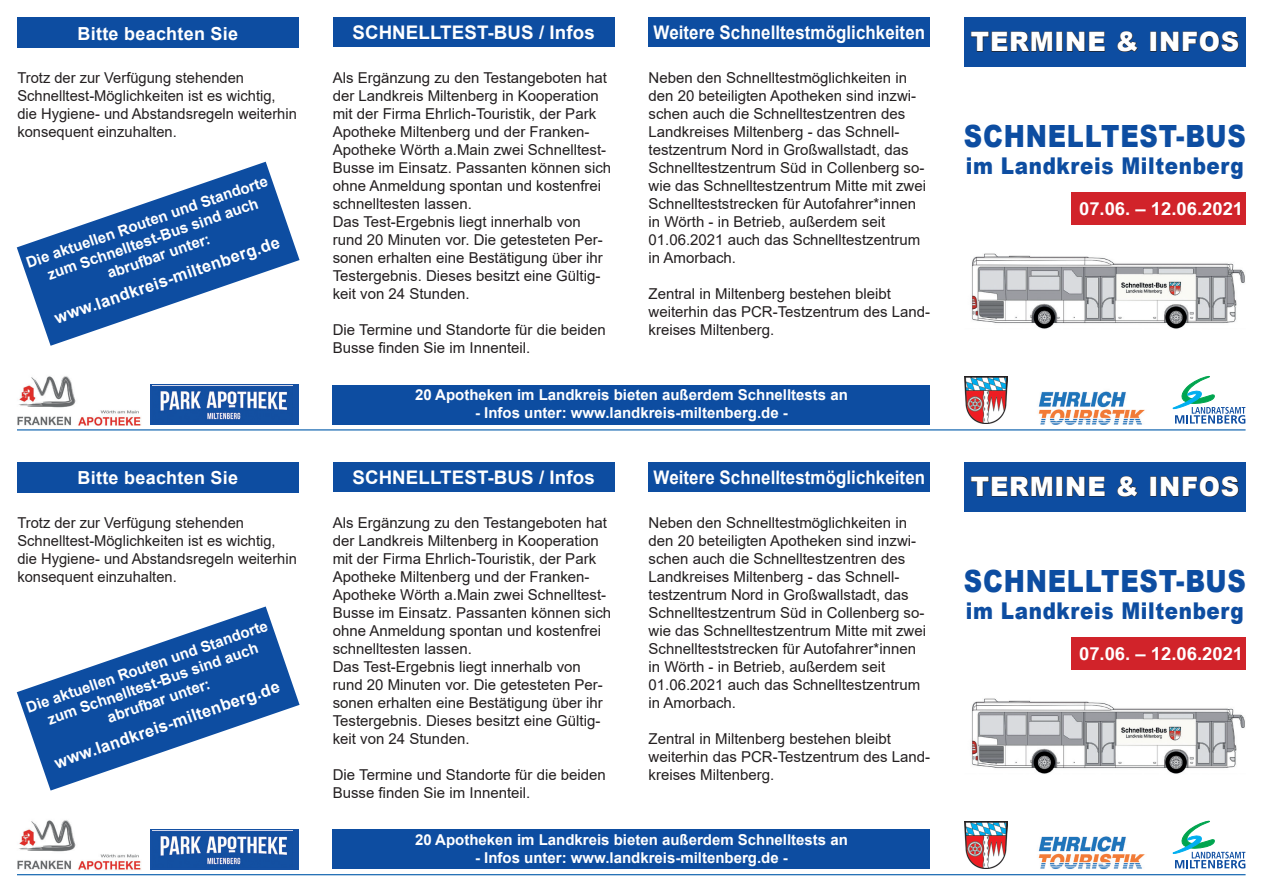
<style>
.page{position:relative;width:1263px;height:893px;background:#fff}
.page>*{position:absolute;margin:0;border:0;box-sizing:border-box;transform-origin:0 0}
.t1{font:900 30.6px "Arial";letter-spacing:.03em;color:#0d4da1;scale:.83 1}
.t2{font:900 26.85px "Arial";letter-spacing:.03em;color:#fff;scale:.95 1}
.t3{font:900 23.1px "Arial";letter-spacing:.03em;color:#0d4da1;scale:.86 1}
.t4{font:700 18.75px "Arial";letter-spacing:.005em;color:#fff;scale:.9 1}
.t5{font:700 18.75px "Arial";letter-spacing:.005em;color:#fff}
.t6{font:700 18px "Arial Narrow";color:#fff;scale:1.25 1}
.t7{font:700 18px "Arial";letter-spacing:.015em;color:#fff}
.t8{font:700 16.5px "Arial";color:#fff}
.t9{font:15px/18px "Arial";color:#231f20}
.t10{font:700 15px/18px "Arial";color:#fff;text-align:center}
</style>
<div class="page">
<img style="left:17px;top:376px;width:124px;height:50px">
<div style="left:964px;top:17px;width:282px;height:49px;background:#0d4da1"></div>
<svg style="left:1173px;top:376px;width:72px;height:48px"></svg>
<img style="left:971px;top:253px;width:274px;height:76px">
<img style="left:964px;top:376px;width:43px;height:48px">
<svg style="left:971px;top:31px;width:82px;height:21px"></svg>
<div style="left:1056px;top:32px;width:7px;height:20px;border:1px solid #231f20"></div>
<svg style="left:1066px;top:31px;width:39px;height:21px"></svg>
<svg style="left:1117px;top:31px;width:21px;height:21px"></svg>
<div style="left:1150px;top:32px;width:6px;height:20px;border:1px solid #231f20"></div>
<svg style="left:1160px;top:31px;width:79px;height:21px"></svg>
<svg style="left:17px;top:162px;width:283px;height:184px;fill:#0d4da1"></svg>
<hr style="left:17px;top:429px;width:1228px;height:1px;background:#015aaa">
<img style="left:1038px;top:391px;width:107px;height:34px">
<div style="left:648px;top:17px;width:282px;height:30px;background:#0d4da1"></div>
<div style="left:333px;top:17px;width:281px;height:30px;background:#0d4da1"></div>
<div style="left:333px;top:385px;width:597px;height:39px;background:#0d4da1"></div>
<div style="left:17px;top:17px;width:282px;height:31px;background:#0d4da1"></div>
<img style="left:150px;top:384px;width:149px;height:40px">
<img style="left:152px;top:386px;width:141px;height:37px">
<div style="left:1071px;top:192px;width:175px;height:33px;background:#d1232a"></div>
<img style="left:17px;top:820px;width:124px;height:50px">
<div style="left:964px;top:462px;width:282px;height:49px;background:#0d4da1"></div>
<svg style="left:1173px;top:821px;width:72px;height:47px"></svg>
<img style="left:971px;top:698px;width:274px;height:76px">
<img style="left:964px;top:821px;width:43px;height:47px">
<svg style="left:971px;top:476px;width:82px;height:21px"></svg>
<div style="left:1056px;top:476px;width:7px;height:20px;border:1px solid #231f20"></div>
<svg style="left:1066px;top:476px;width:39px;height:21px"></svg>
<svg style="left:1117px;top:476px;width:21px;height:21px"></svg>
<div style="left:1150px;top:476px;width:6px;height:20px;border:1px solid #231f20"></div>
<svg style="left:1160px;top:476px;width:79px;height:21px"></svg>
<svg style="left:17px;top:606px;width:283px;height:184px;fill:#0d4da1"></svg>
<hr style="left:17px;top:874px;width:1228px;height:1px;background:#015aaa">
<img style="left:1038px;top:836px;width:107px;height:33px">
<div style="left:648px;top:462px;width:282px;height:30px;background:#0d4da1"></div>
<div style="left:333px;top:462px;width:281px;height:30px;background:#0d4da1"></div>
<div style="left:333px;top:830px;width:597px;height:39px;background:#0d4da1"></div>
<div style="left:17px;top:462px;width:282px;height:30px;background:#0d4da1"></div>
<img style="left:150px;top:829px;width:149px;height:40px">
<img style="left:152px;top:831px;width:141px;height:36px">
<div style="left:1071px;top:637px;width:175px;height:33px;background:#d1232a"></div>
<p class="t7" style="left:78px;top:21px;width:162px">Bitte beachten Sie</p>
<p class="t9" style="left:17px;top:69px;width:281px">Trotz der zur Verfügung stehenden Schnelltest-Möglichkeiten ist es wichtig, die Hygiene- und Abstandsregeln weiterhin konsequent einzuhalten.</p>
<p class="t10" style="left:24px;top:255px;width:256px;rotate:-19deg">Die aktuellen Routen und Standorte zum Schnelltest-Bus sind auch abrufbar unter:</p>
<p class="t8" style="left:51px;top:307px;width:239px;rotate:-19deg">www.landkreis-miltenberg.de</p>
<p class="t7" style="left:78px;top:465px;width:162px">Bitte beachten Sie</p>
<p class="t9" style="left:17px;top:514px;width:281px">Trotz der zur Verfügung stehenden Schnelltest-Möglichkeiten ist es wichtig, die Hygiene- und Abstandsregeln weiterhin konsequent einzuhalten.</p>
<p class="t10" style="left:24px;top:699px;width:256px;rotate:-19deg">Die aktuellen Routen und Standorte zum Schnelltest-Bus sind auch abrufbar unter:</p>
<p class="t8" style="left:51px;top:752px;width:239px;rotate:-19deg">www.landkreis-miltenberg.de</p>
<p class="t5" style="left:352px;top:20px;width:244px">SCHNELLTEST-BUS / Infos</p>
<p class="t4" style="left:654px;top:20px;width:303px">Weitere Schnelltestmöglichkeiten</p>
<p class="t9" style="left:333px;top:69px;width:280px">Als Ergänzung zu den Testangeboten hat der Landkreis Miltenberg in Kooperation mit der Firma Ehrlich-Touristik, der Park Apotheke Miltenberg und der Franken-Apotheke Wörth a.Main zwei Schnelltest-Busse im Einsatz. Passanten können sich ohne Anmeldung spontan und kostenfrei schnelltesten lassen.</p>
<p class="t9" style="left:333px;top:213px;width:272px">Das Test-Ergebnis liegt innerhalb von rund 20 Minuten vor. Die getesteten Per&shy;sonen erhalten eine Bestätigung über ihr Testergebnis. Dieses besitzt eine Gültig&shy;keit von 24 Stunden.</p>
<p class="t9" style="left:333px;top:321px;width:275px">Die Termine und Standorte für die beiden<br>Busse finden Sie im Innenteil.</p>
<p class="t9" style="left:648px;top:69px;width:279px">Neben den Schnelltestmöglichkeiten in den 20 beteiligten Apotheken sind inzwi&shy;schen auch die Schnelltestzentren des Landkreises Miltenberg - das Schnell&shy;testzentrum Nord in Großwallstadt, das Schnelltestzentrum Süd in Collenberg so&shy;wie das Schnelltestzentrum Mitte mit zwei Schnellteststrecken für Autofahrer*innen in Wörth - in Betrieb, außerdem seit 01.06.2021 auch das Schnelltestzentrum in Amorbach.</p>
<p class="t9" style="left:648px;top:285px;width:283px">Zentral in Miltenberg bestehen bleibt weiterhin das PCR-Testzentrum des Land&shy;kreises Miltenberg.</p>
<p class="t10" style="left:415px;top:386px;width:434px">20 Apotheken im Landkreis bieten außerdem Schnelltests an</p>
<p class="t10" style="left:475px;top:404px;width:314px">- Infos unter: www.landkreis-miltenberg.de -</p>
<p class="t5" style="left:352px;top:464px;width:244px">SCHNELLTEST-BUS / Infos</p>
<p class="t4" style="left:654px;top:464px;width:303px">Weitere Schnelltestmöglichkeiten</p>
<p class="t9" style="left:333px;top:514px;width:280px">Als Ergänzung zu den Testangeboten hat der Landkreis Miltenberg in Kooperation mit der Firma Ehrlich-Touristik, der Park Apotheke Miltenberg und der Franken-Apotheke Wörth a.Main zwei Schnelltest-Busse im Einsatz. Passanten können sich ohne Anmeldung spontan und kostenfrei schnelltesten lassen.</p>
<p class="t9" style="left:333px;top:658px;width:272px">Das Test-Ergebnis liegt innerhalb von rund 20 Minuten vor. Die getesteten Per&shy;sonen erhalten eine Bestätigung über ihr Testergebnis. Dieses besitzt eine Gültig&shy;keit von 24 Stunden.</p>
<p class="t9" style="left:333px;top:766px;width:275px">Die Termine und Standorte für die beiden<br>Busse finden Sie im Innenteil.</p>
<p class="t9" style="left:648px;top:514px;width:279px">Neben den Schnelltestmöglichkeiten in den 20 beteiligten Apotheken sind inzwi&shy;schen auch die Schnelltestzentren des Landkreises Miltenberg - das Schnell&shy;testzentrum Nord in Großwallstadt, das Schnelltestzentrum Süd in Collenberg so&shy;wie das Schnelltestzentrum Mitte mit zwei Schnellteststrecken für Autofahrer*innen in Wörth - in Betrieb, außerdem seit 01.06.2021 auch das Schnelltestzentrum in Amorbach.</p>
<p class="t9" style="left:648px;top:730px;width:283px">Zentral in Miltenberg bestehen bleibt weiterhin das PCR-Testzentrum des Land&shy;kreises Miltenberg.</p>
<p class="t10" style="left:415px;top:831px;width:434px">20 Apotheken im Landkreis bieten außerdem Schnelltests an</p>
<p class="t10" style="left:475px;top:849px;width:314px">- Infos unter: www.landkreis-miltenberg.de -</p>
<p class="t2" style="left:971px;top:22px;width:284px">TERMINE &amp; INFOS</p>
<p class="t1" style="left:964px;top:114px;width:341px">SCHNELLTEST-BUS</p>
<p class="t3" style="left:966px;top:149px;width:324px">im Landkreis Miltenberg</p>
<p class="t6" style="left:1079px;top:195px;width:133px">07.06. – 12.06.2021</p>
<p class="t2" style="left:971px;top:467px;width:284px">TERMINE &amp; INFOS</p>
<p class="t1" style="left:964px;top:558px;width:341px">SCHNELLTEST-BUS</p>
<p class="t3" style="left:966px;top:594px;width:324px">im Landkreis Miltenberg</p>
<p class="t6" style="left:1079px;top:640px;width:133px">07.06. – 12.06.2021</p>
</div>
